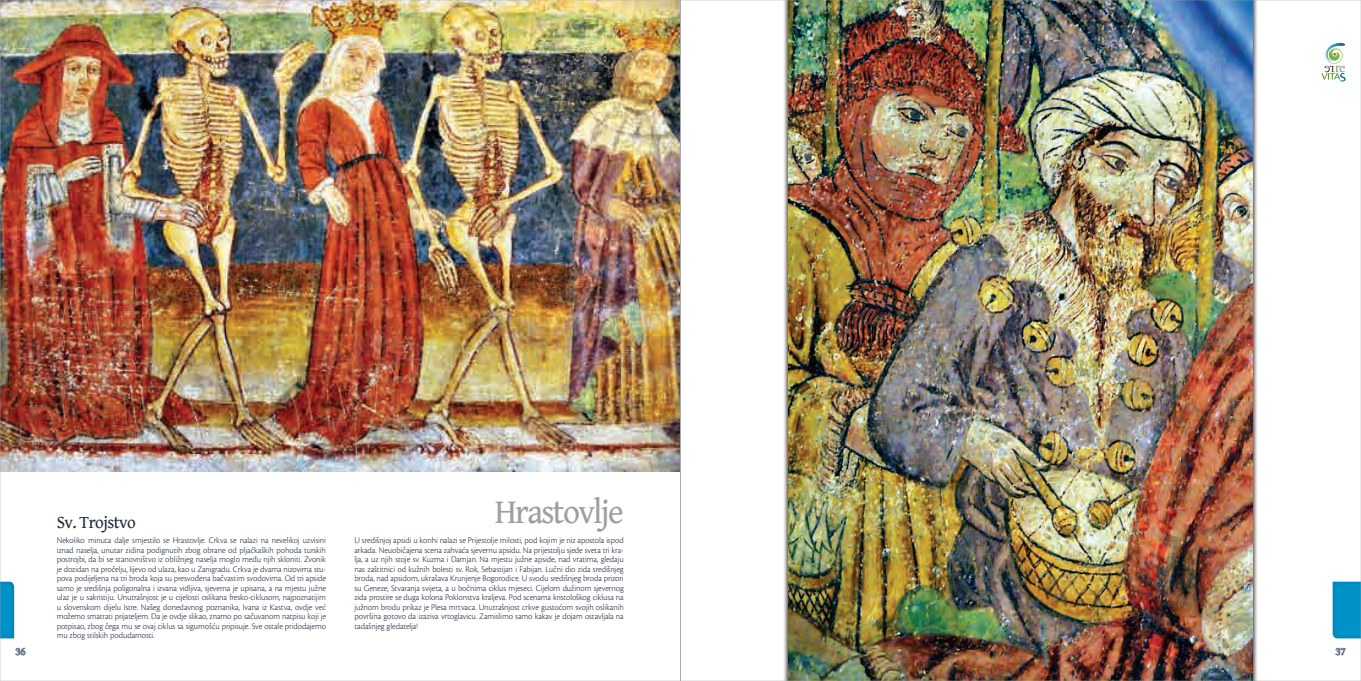
<style>
.page{position:relative;width:1361px;height:681px;background:#fff}
.page>*{position:absolute;margin:0;border:0;box-sizing:border-box;transform-origin:0 0}
.t1{font:35px "Gentium Book Basic";letter-spacing:-.05em;color:#9d9fa2;scale:.95 1}
.t2{font:18px "Gentium Book Basic";letter-spacing:-.03em;color:#1e2838;scale:.95 1}
.t3{font:9px/9.5px "Cronos Pro Lt Capt";letter-spacing:-.01em;color:#1e2838;text-align:justify;scale:.95 1}
</style>
<div class="page">
<img style="left:0;top:0;width:680px;height:680px">
<img style="left:680px;top:0;width:681px;height:680px">
<h1 class="t1" style="left:495px;top:486px;width:137px">Hrastovlje</h1>
<h2 class="t2" style="left:57px;top:508px;width:85px">Sv. Trojstvo</h2>
<p class="t3" style="left:57px;top:535px;width:285px">Nekoliko minuta dalje smjestilo se Hrastovlje. Crkva se nalazi na nevelikoj uzvisini iznad naselja, unutar zidina podignutih zbog obrane od pljačkaških pohoda turskih postrojbi, da bi se stanovništvo iz obližnjeg naselja moglo među njih skloniti. Zvonik je dozidan na pročelju, lijevo od ulaza, kao u Zanigradu. Crkva je dvama nizovima stu&shy;pova podijeljena na tri broda koja su presvođena bačvastim svodovima. Od tri apside samo je središnja poligonalna i izvana vidljiva, sjeverna je upisana, a na mjestu južne ulaz je u sakristiju. Unutrašnjost je u cijelosti oslikana fresko-ciklusom, najpoznatijim u slovenskom dijelu Istre. Našeg donedavnog poznanika, Ivana iz Kastva, ovdje već možemo smatrati prijateljem. Da je ovdje slikao, znamo po sačuvanom natpisu koji je potpisao, zbog čega mu se ovaj ciklus sa sigurnošću pripisuje. Sve ostale pridodajemo mu zbog stilskih podudarnosti.</p>
<p class="t3" style="left:354px;top:535px;width:285px">U središnjoj apsidi u konhi nalazi se Prijestolje milosti, pod kojim je niz apostola ispod arkada. Neuobičajena scena zahvaća sjevernu apsidu. Na prijestolju sjede sveta tri kra&shy;lja, a uz njih stoje sv. Kuzma i Damjan. Na mjestu južne apside, nad vratima, gledaju nas zaštitnici od kužnih bolesti sv. Rok, Sebastijan i Fabijan. Lučni dio zida središnjeg broda, nad apsidom, ukrašava Krunjenje Bogorodice. U svodu središnjeg broda prizori su Geneze, Stvaranja svijeta, a u bočnima ciklus mjeseci. Cijelom dužinom sjevernog zida prostire se duga kolona Poklonstva kraljeva. Pod scenama kristološkog ciklusa na južnom brodu prikaz je Plesa mrtvaca. Unutrašnjost crkve gustoćom svojih oslikanih površina gotovo da izaziva vrtoglavicu. Zamislimo samo kakav je dojam ostavljala na tadašnjeg gledatelja!</p>
</div>
